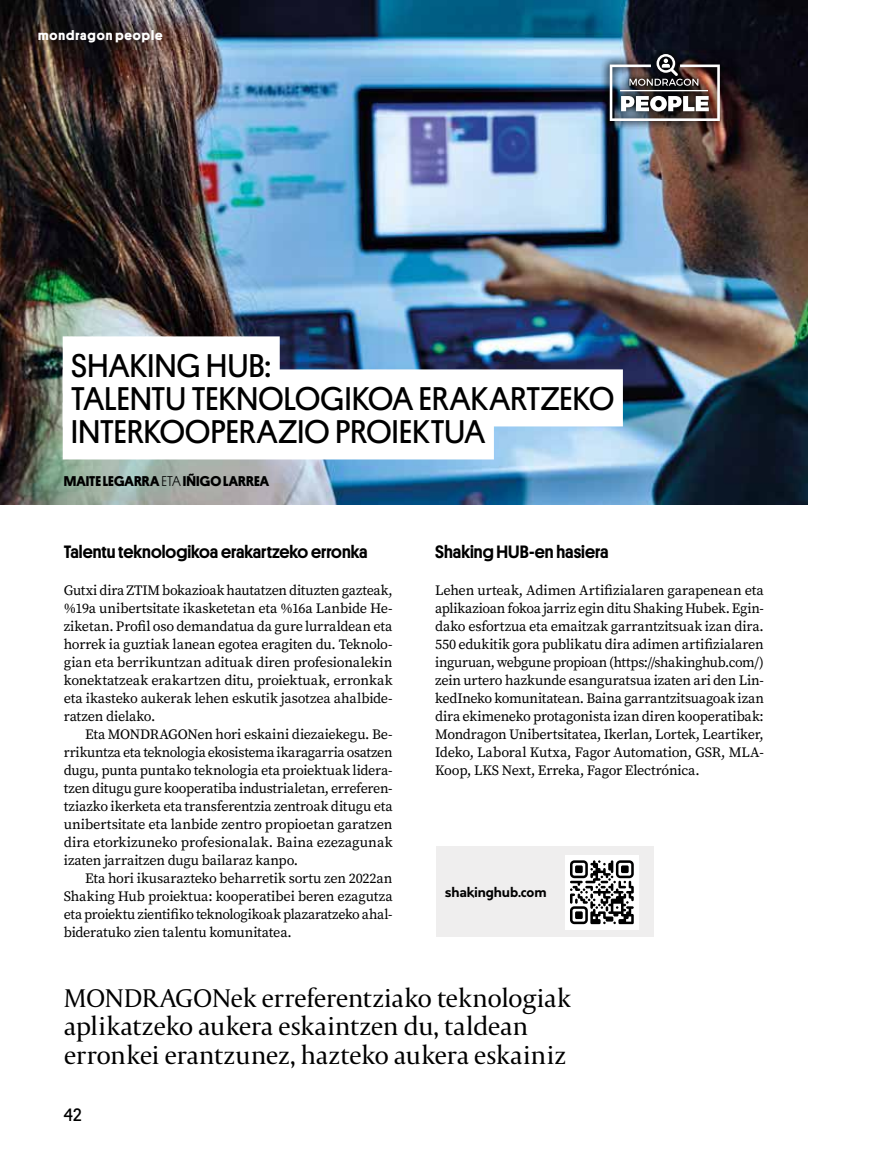
<style>
.page{position:relative;width:893px;height:1149px;background:#fff}
.page>*{position:absolute;margin:0;border:0;box-sizing:border-box;transform-origin:0 0}
.t1{font:33px/33px "Platform";letter-spacing:.01em;color:#000}
.t2{font:27px/28.5px "Capitolium 2";letter-spacing:-.02em;color:#000}
.t3{font:500 18px "Platform";color:#000}
.t4{font:18px "Platform";color:#000}
.t5{font:14.25px/18px "Source Serif Pro";letter-spacing:-.015em;color:#000;text-align:justify}
.t6{font:700 14.25px "Platform";letter-spacing:.005em;color:#000}
.t7{font:700 13.5px "Platform";letter-spacing:.065em;color:#fff}
.t8{font:700 13.5px "Orkney";letter-spacing:-.01em;color:#000}
.s1{font-weight:300}
</style>
<div class="page">
<img style="left:0;top:0;width:808px;height:504px">
<div style="left:63px;top:336px;width:217px;height:57px;background:#fff"></div>
<div style="left:63px;top:369px;width:560px;height:57px;background:#fff"></div>
<div style="left:63px;top:402px;width:431px;height:57px;background:#fff"></div>
<img style="left:600px;top:45px;width:129px;height:86px">
<img style="left:610px;top:54px;width:110px;height:67px">
<div style="left:436px;top:846px;width:218px;height:90px;background:#efeeee"></div>
<svg style="left:565px;top:855px;width:74px;height:73px;background:#ababab"></svg>
<svg style="left:570px;top:860px;width:64px;height:23px"></svg>
<p class="t7" style="left:38px;top:26px;width:126px">mondragon people</p>
<h1 class="t1" style="left:71px;top:347px;width:544px">SHAKING HUB:<br>TALENTU TEKNOLOGIKOA ERAKARTZEKO<br>INTERKOOPERAZIO PROIEKTUA</h1>
<p class="t6" style="left:64px;top:471px;width:207px">MAITE LEGARRA <span class="s1">ETA</span> IÑIGO LARREA</p>
<p class="t3" style="left:64px;top:539px;width:305px">Talentu teknologikoa erakartzeko erronka</p>
<p class="t5" style="left:64px;top:580px;width:330px">Gutxi dira ZTIM bokazioak hautatzen dituzten gazteak, %19a unibertsitate ikasketetan eta %16a Lanbide He&shy;ziketan. Profil oso demandatua da gure lurraldean eta horrek ia guztiak lanean egotea eragiten du. Teknolo&shy;gian eta berrikuntzan adituak diren profesionalekin konektatzeak erakartzen ditu, proiektuak, erronkak eta ikasteko aukerak lehen eskutik jasotzea ahalbide&shy;ratzen dielako.</p>
<p class="t5" style="left:64px;top:724px;width:330px;text-indent:21px">Eta MONDRAGONen hori eskaini diezaiekegu. Be&shy;rrikuntza eta teknologia ekosistema ikaragarria osatzen dugu, punta puntako teknologia eta proiektuak lidera&shy;tzen ditugu gure kooperatiba industrialetan, erreferen&shy;tziazko ikerketa eta transferentzia zentroak ditugu eta unibertsitate eta lanbide zentro propioetan garatzen dira etorkizuneko profesionalak. Baina ezezagunak izaten jarraitzen dugu bailaraz kanpo.</p>
<p class="t5" style="left:64px;top:868px;width:330px;text-indent:21px">Eta hori ikusarazteko beharretik sortu zen 2022an Shaking Hub proiektua: kooperatibei beren ezagutza eta proiektu zientifiko teknologikoak plazaratzeko ahal&shy;bideratuko zien talentu komunitatea.</p>
<p class="t3" style="left:435px;top:539px;width:175px">Shaking HUB-en hasiera</p>
<p class="t5" style="left:435px;top:580px;width:330px">Lehen urteak, Adimen Artifizialaren garapenean eta aplikazioan fokoa jarriz egin ditu Shaking Hubek. Egin&shy;dako esfortzua eta emaitzak garrantzitsuak izan dira.<br>550 edukitik gora publikatu dira adimen artifizialaren inguruan, webgune propioan (https://shakinghub.com/) zein urtero hazkunde esanguratsua izaten ari den Lin&shy;kedIneko komunitatean. Baina garrantzitsuagoak izan dira ekimeneko protagonista izan diren kooperatibak:<br>Mondragon Unibertsitatea, Ikerlan, Lortek, Leartiker, Ideko, Laboral Kutxa, Fagor Automation, GSR, MLA-Koop, LKS Next, Erreka, Fagor Electrónica.</p>
<p class="t8" style="left:445px;top:882px;width:103px">shakinghub.com</p>
<h2 class="t2" style="left:64px;top:982px;width:509px">MONDRAGONek erreferentziako teknologiak aplikatzeko aukera eskaintzen du, taldean erronkei erantzunez, hazteko aukera eskainiz</h2>
<p class="t4" style="left:64px;top:1101px;width:19px">42</p>
</div>
